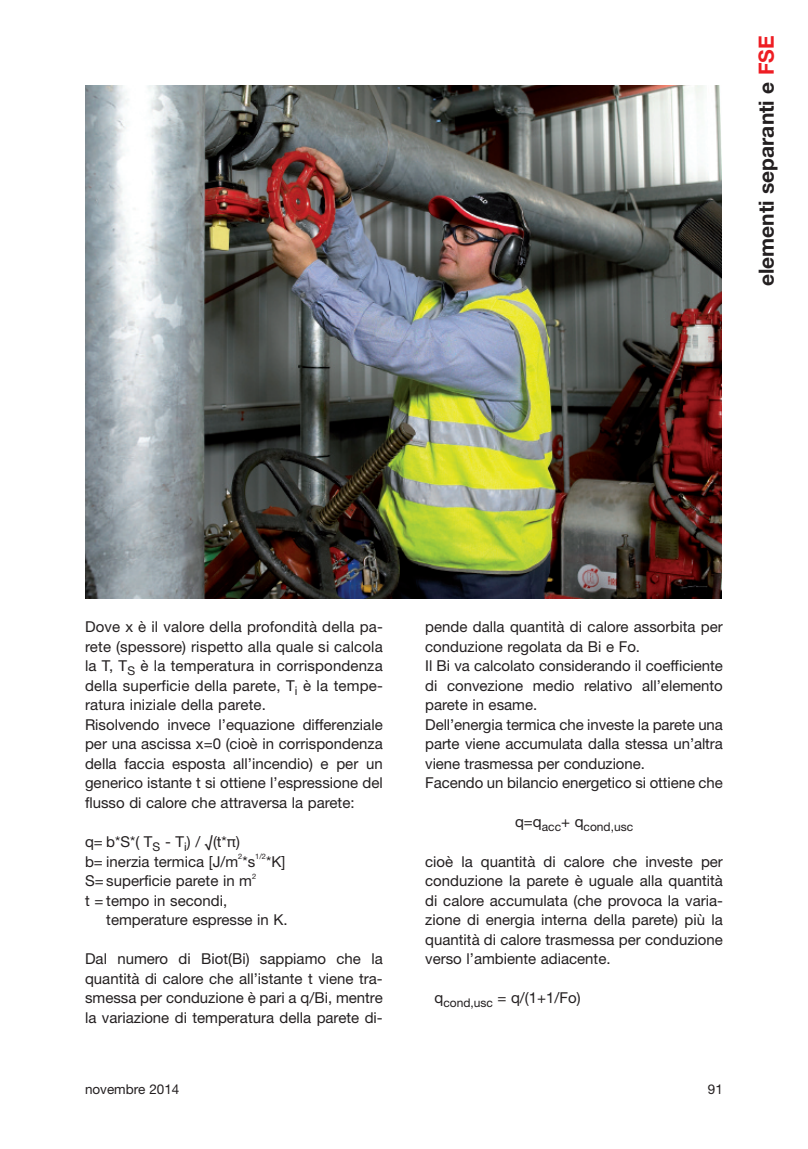
<style>
.page{position:relative;width:808px;height:1149px;background:#fff}
.page>*{position:absolute;margin:0;border:0;box-sizing:border-box;transform-origin:0 0}
.t1{font:700 21px "Helvetica Neue";color:#231f20}
.t2{font:15px/19.5px "Helvetica Neue";color:#231f20}
.t3{font:13.5px "Helvetica Neue";color:#231f20}
.t4{font:12px "Helvetica Neue";color:#231f20}
.t5{font:7.5px "Helvetica Neue";color:#231f20}
.s1{color:#ee1d23}
</style>
<div class="page">
<img style="left:85px;top:85px;width:636px;height:513px">
<h1 class="t1" style="left:753px;top:286px;width:252px;rotate:-90deg">elementi separanti e <span class="s1">FSE</span></h1>
<p class="t2" style="left:85px;top:616px;width:299px">Dove x è il valore della profondità della pa&shy;rete (spessore) rispetto alla quale si calcola la T, T<sub>S</sub> è la temperatura in corrispondenza della superficie della parete, T<sub>i</sub> è la tempe&shy;ratura iniziale della parete.<br>Risolvendo invece l’equazione differenziale per una ascissa x=0 (cioè in corrispondenza della faccia esposta all’incendio) e per un generico istante t si ottiene l’espressione del flusso di calore che attraversa la parete:</p>
<p class="t2" style="left:85px;top:831px;width:172px">q= b*S*( T<sub>S</sub> - T<sub>i</sub>) / √(t*π) b= inerzia termica [J/m *s</p>
<p class="t5" style="left:238px;top:852px;width:6px">2</p>
<p class="t5" style="left:255px;top:852px;width:12px">1/2</p>
<p class="t2" style="left:266px;top:850px;width:21px">*K]</p>
<p class="t2" style="left:85px;top:870px;width:168px">S= superficie parete in m</p>
<p class="t5" style="left:252px;top:871px;width:6px">2</p>
<p class="t2" style="left:106px;top:889px;width:183px;text-indent:-21px">t = tempo in secondi, temperature espresse in K.</p>
<p class="t2" style="left:85px;top:948px;width:299px;text-align:justify">Dal numero di Biot(Bi) sappiamo che la quantità di calore che all’istante t viene tra&shy;smessa per conduzione è pari a q/Bi, mentre la variazione di temperatura della parete di-</p>
<p class="t2" style="left:425px;top:616px;width:299px">pende dalla quantità di calore assorbita per conduzione regolata da Bi e Fo.<br>Il Bi va calcolato considerando il coefficiente di convezione medio relativo all’elemento parete in esame.<br>Dell’energia termica che investe la parete una parte viene accumulata dalla stessa un’altra viene trasmessa per conduzione.<br>Facendo un bilancio energetico si ottiene che</p>
<p class="t4" style="left:515px;top:819px;width:120px"><sup>q=q</sup>acc<sup>+</sup> <sup>q</sup>cond,usc</p>
<p class="t2" style="left:425px;top:850px;width:299px;text-align:justify">cioè la quantità di calore che investe per conduzione la parete è uguale alla quantità di calore accumulata (che provoca la varia&shy;zione di energia interna della parete) più la quantità di calore trasmessa per conduzione verso l’ambiente adiacente.</p>
<p class="t2" style="left:434px;top:987px;width:148px">q<sub>cond,usc</sub> = q/(1+1/Fo)</p>
<p class="t3" style="left:85px;top:1080px;width:96px">novembre 2014</p>
<p class="t3" style="left:708px;top:1080px;width:17px">91</p>
</div>
